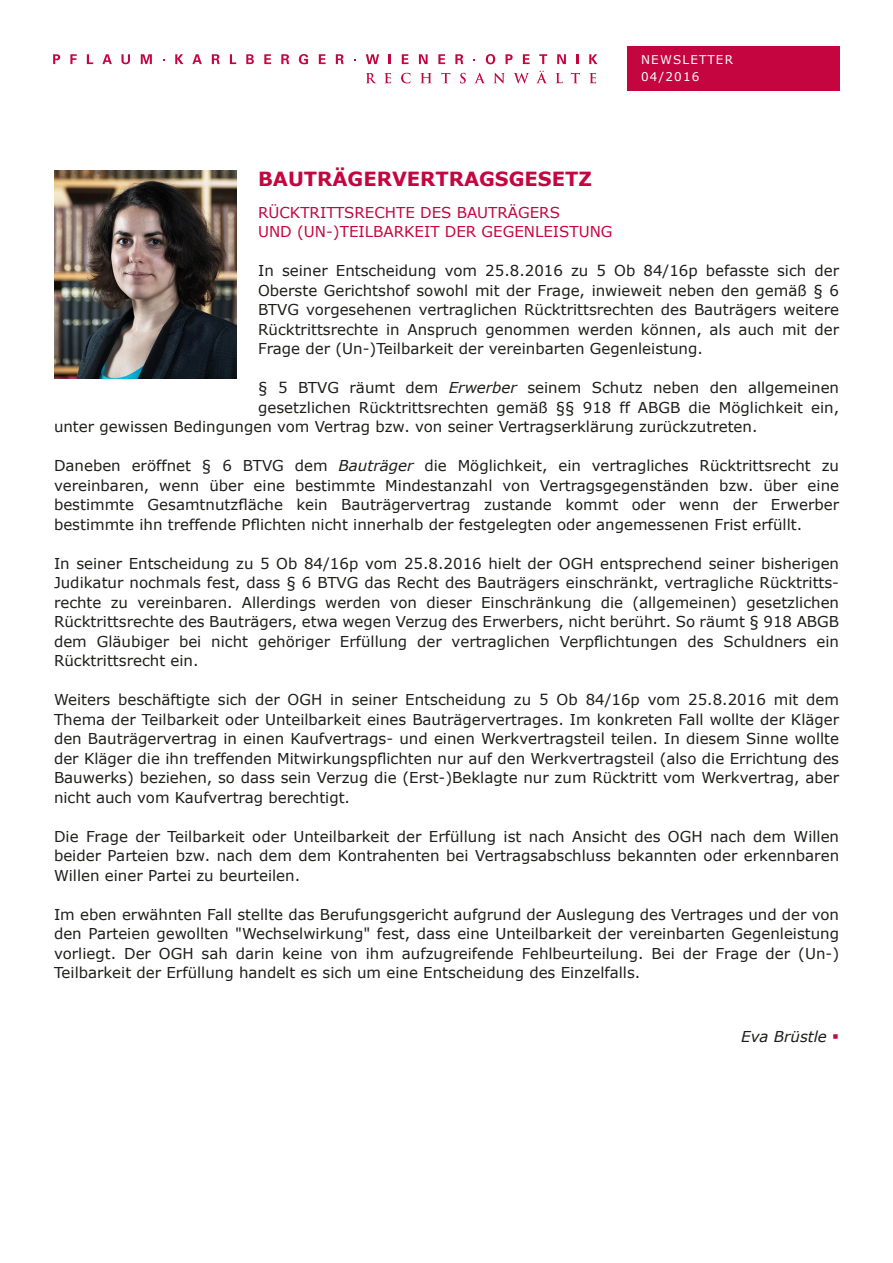
<style>
.page{position:relative;width:893px;height:1263px;background:#fff}
.page>*{position:absolute;margin:0;border:0;box-sizing:border-box;transform-origin:0 0}
.t1{font:700 19.5px "Verdana";color:#c40540}
.t2{font:15px/19.5px "Verdana";color:#1d1d1b;text-align:justify}
.t3{font:15px "Verdana";color:#c40540}
.t4{font:italic 15px "Verdana";color:#1d1d1b}
.t5{font:12px/16.5px "Verdana";letter-spacing:.1em;color:#fff}
.s1{font-style:italic}
.s2{color:#c40540}
</style>
<div class="page">
<svg style="left:53px;top:54px;width:7px;height:10px"></svg>
<svg style="left:70px;top:54px;width:7px;height:10px"></svg>
<svg style="left:87px;top:54px;width:6px;height:10px"></svg>
<svg style="left:102px;top:54px;width:10px;height:10px"></svg>
<svg style="left:121px;top:54px;width:9px;height:10px"></svg>
<svg style="left:141px;top:54px;width:11px;height:10px"></svg>
<svg style="left:175px;top:54px;width:8px;height:10px"></svg>
<svg style="left:192px;top:54px;width:10px;height:10px"></svg>
<svg style="left:212px;top:54px;width:8px;height:10px"></svg>
<svg style="left:230px;top:54px;width:6px;height:10px"></svg>
<svg style="left:246px;top:54px;width:8px;height:10px"></svg>
<svg style="left:264px;top:54px;width:7px;height:10px"></svg>
<svg style="left:281px;top:54px;width:8px;height:10px"></svg>
<svg style="left:299px;top:54px;width:9px;height:10px"></svg>
<svg style="left:319px;top:54px;width:7px;height:10px"></svg>
<svg style="left:336px;top:54px;width:8px;height:10px"></svg>
<svg style="left:366px;top:54px;width:13px;height:10px"></svg>
<svg style="left:389px;top:54px;width:2px;height:10px"></svg>
<svg style="left:402px;top:54px;width:6px;height:10px"></svg>
<svg style="left:419px;top:54px;width:9px;height:10px"></svg>
<svg style="left:438px;top:54px;width:7px;height:10px"></svg>
<svg style="left:455px;top:54px;width:8px;height:10px"></svg>
<svg style="left:486px;top:54px;width:9px;height:10px"></svg>
<svg style="left:506px;top:54px;width:7px;height:10px"></svg>
<svg style="left:523px;top:54px;width:7px;height:10px"></svg>
<svg style="left:539px;top:54px;width:8px;height:10px"></svg>
<svg style="left:557px;top:54px;width:9px;height:10px"></svg>
<svg style="left:576px;top:54px;width:3px;height:10px"></svg>
<svg style="left:589px;top:54px;width:8px;height:10px"></svg>
<svg style="left:366px;top:73px;width:10px;height:10px"></svg>
<svg style="left:384px;top:73px;width:7px;height:10px"></svg>
<svg style="left:401px;top:73px;width:9px;height:10px"></svg>
<svg style="left:420px;top:73px;width:12px;height:10px"></svg>
<svg style="left:441px;top:73px;width:9px;height:10px"></svg>
<svg style="left:460px;top:73px;width:6px;height:10px"></svg>
<svg style="left:475px;top:73px;width:10px;height:10px"></svg>
<svg style="left:494px;top:73px;width:11px;height:10px"></svg>
<svg style="left:514px;top:73px;width:15px;height:10px"></svg>
<svg style="left:537px;top:71px;width:10px;height:12px"></svg>
<svg style="left:556px;top:73px;width:7px;height:10px"></svg>
<svg style="left:571px;top:73px;width:9px;height:10px"></svg>
<svg style="left:589px;top:73px;width:7px;height:10px"></svg>
<div style="left:627px;top:46px;width:213px;height:45px;background:#c40540"></div>
<img style="left:54px;top:170px;width:183px;height:208px">
<p class="t5" style="left:641px;top:52px;width:94px">NEWSLETTER<br>04/2016</p>
<p class="t1" style="left:258px;top:165px;width:335px">BAUTRÄGERVERTRAGSGESETZ</p>
<p class="t3" style="left:258px;top:202px;width:303px">RÜCKTRITTSRECHTE DES BAUTRÄGERS</p>
<p class="t3" style="left:258px;top:221px;width:356px">UND (UN-)TEILBARKEIT DER GEGENLEISTUNG</p>
<p class="t2" style="left:258px;top:261px;width:582px">In seiner Entscheidung vom 25.8.2016 zu 5 Ob 84/16p befasste sich der Oberste Gerichtshof sowohl mit der Frage, inwieweit neben den gemäß § 6<br>BTVG vorgesehenen vertraglichen Rücktrittsrechten des Bauträgers weitere Rücktrittsrechte in Anspruch genommen werden können, als auch mit der Frage der (Un-)Teilbarkeit der vereinbarten Gegenleistung.</p>
<p class="t2" style="left:258px;top:378px;width:582px">§ 5 BTVG räumt dem <span class="s1">Erwerber</span> seinem Schutz neben den allgemeinen</p>
<p class="t2" style="left:258px;top:397px;width:582px">gesetzlichen Rücktrittsrechten gemäß §§ 918 ff ABGB die Möglichkeit ein,</p>
<p class="t2" style="left:54px;top:417px;width:705px">unter gewissen Bedingungen vom Vertrag bzw. von seiner Vertragserklärung zurückzutreten.</p>
<p class="t2" style="left:54px;top:456px;width:787px">Daneben eröffnet § 6 BTVG dem <span class="s1">Bauträger</span> die Möglichkeit, ein vertragliches Rücktrittsrecht zu vereinbaren, wenn über eine bestimmte Mindestanzahl von Vertragsgegenständen bzw. über eine bestimmte Gesamtnutzfläche kein Bauträgervertrag zustande kommt oder wenn der Erwerber bestimmte ihn treffende Pflichten nicht innerhalb der festgelegten oder angemessenen Frist erfüllt.</p>
<p class="t2" style="left:54px;top:553px;width:787px">In seiner Entscheidung zu 5 Ob 84/16p vom 25.8.2016 hielt der OGH entsprechend seiner bisherigen Judikatur nochmals fest, dass § 6 BTVG das Recht des Bauträgers einschränkt, vertragliche Rücktritts&shy;rechte zu vereinbaren. Allerdings werden von dieser Einschränkung die (allgemeinen) gesetzlichen Rücktrittsrechte des Bauträgers, etwa wegen Verzug des Erwerbers, nicht berührt. So räumt § 918 ABGB dem Gläubiger bei nicht gehöriger Erfüllung der vertraglichen Verpflichtungen des Schuldners ein Rücktrittsrecht ein.</p>
<p class="t2" style="left:54px;top:690px;width:787px">Weiters beschäftigte sich der OGH in seiner Entscheidung zu 5 Ob 84/16p vom 25.8.2016 mit dem Thema der Teilbarkeit oder Unteilbarkeit eines Bauträgervertrages. Im konkreten Fall wollte der Kläger den Bauträgervertrag in einen Kaufvertrags- und einen Werkvertragsteil teilen. In diesem Sinne wollte der Kläger die ihn treffenden Mitwirkungspflichten nur auf den Werkvertragsteil (also die Errichtung des Bauwerks) beziehen, so dass sein Verzug die (Erst-)Beklagte nur zum Rücktritt vom Werkvertrag, aber nicht auch vom Kaufvertrag berechtigt.</p>
<p class="t2" style="left:54px;top:826px;width:787px">Die Frage der Teilbarkeit oder Unteilbarkeit der Erfüllung ist nach Ansicht des OGH nach dem Willen beider Parteien bzw. nach dem dem Kontrahenten bei Vertragsabschluss bekannten oder erkennbaren Willen einer Partei zu beurteilen.</p>
<p class="t2" style="left:54px;top:904px;width:787px">Im eben erwähnten Fall stellte das Berufungsgericht aufgrund der Auslegung des Vertrages und der von den Parteien gewollten "Wechselwirkung" fest, dass eine Unteilbarkeit der vereinbarten Gegenleistung vorliegt. Der OGH sah darin keine von ihm aufzugreifende Fehlbeurteilung. Bei der Frage der (Un-)<br>Teilbarkeit der Erfüllung handelt es sich um eine Entscheidung des Einzelfalls.</p>
<p class="t4" style="left:741px;top:1027px;width:99px">Eva Brüstle <span class="s2">▪</span></p>
</div>
